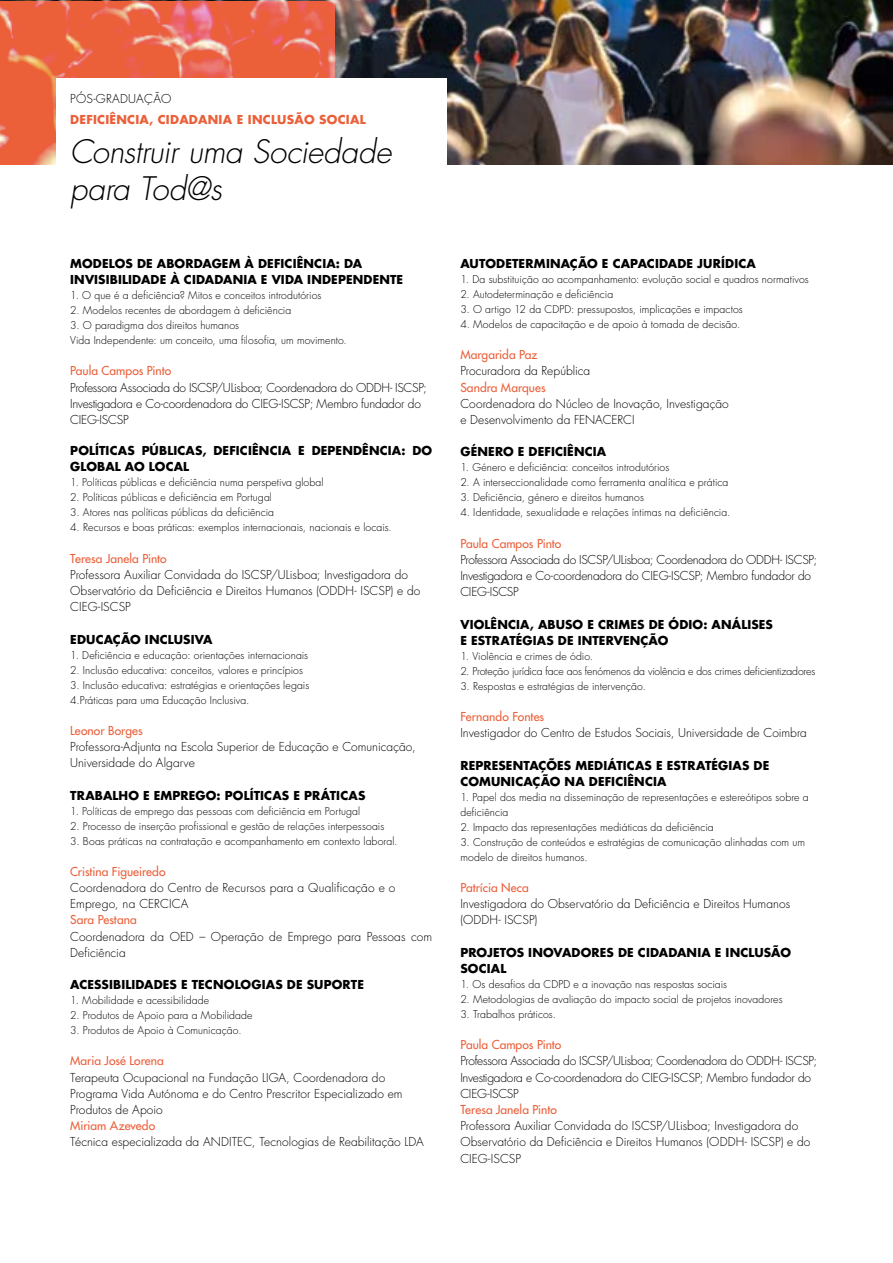
<style>
.page{position:relative;width:893px;height:1263px;background:#fff}
.page>*{position:absolute;margin:0;border:0;box-sizing:border-box;transform-origin:0 0}
.t1{font:italic 300 31.5px/37.5px "Futura Std";letter-spacing:-.015em;color:#000}
.t2{font:300 12px/16.2px "Futura Std";color:#000}
.t3{font:700 12px/16.2px "Futura Std";letter-spacing:.015em;color:#000}
.t4{font:300 12px/16.2px "Futura Std";letter-spacing:-.02em;color:#000}
.t5{font:500 12px "Futura Std";letter-spacing:.005em;color:#eb5f39}
.t6{font:700 12px "Futura Std";letter-spacing:.02em;color:#eb5f39}
.t7{font:300 12px "Futura Std";letter-spacing:.02em;color:#000}
.t8{font:300 10.5px/15px "Futura Std";letter-spacing:.005em;color:#000}
</style>
<div class="page">
<img style="left:0;top:0;width:893px;height:165px">
<svg style="left:1px;top:1px;width:334px;height:164px;background:#eb694b"></svg>
<div style="left:56px;top:79px;width:391px;height:141px;background:#fff"></div>
<p class="t7" style="left:70px;top:92px;width:103px">PÓS-GRADUAÇÃO</p>
<p class="t6" style="left:70px;top:111px;width:297px">DEFICIÊNCIA, CIDADANIA E INCLUSÃO SOCIAL</p>
<h1 class="t1" style="left:70px;top:134px;width:323px">Construir uma Sociedade para Tod@s</h1>
<p class="t3" style="left:70px;top:255px;width:334px">MODELOS DE ABORDAGEM À DEFICIÊNCIA: DA<br>INVISIBILIDADE À CIDADANIA E VIDA INDEPENDENTE</p>
<p class="t8" style="left:70px;top:288px;width:253px">1. O que é a deficiência? Mitos e conceitos introdutórios</p>
<p class="t8" style="left:70px;top:303px;width:223px">2. Modelos recentes de abordagem à deficiência</p>
<p class="t8" style="left:70px;top:318px;width:278px">3. O paradigma dos direitos humanos<br>Vida Independente: um conceito, uma filosofia, um movimento.</p>
<p class="t5" style="left:70px;top:363px;width:103px">Paula Campos Pinto</p>
<p class="t4" style="left:70px;top:379px;width:358px">Professora Associada do ISCSP/ULisboa; Coordenadora do ODDH- ISCSP;<br>Investigadora e Co-coordenadora do CIEG-ISCSP; Membro fundador do<br>CIEG-ISCSP</p>
<p class="t3" style="left:70px;top:442px;width:363px">POLÍTICAS PÚBLICAS, DEFICIÊNCIA E DEPENDÊNCIA: DO<br>GLOBAL AO LOCAL</p>
<p class="t8" style="left:70px;top:475px;width:255px">1. Políticas públicas e deficiência numa perspetiva global</p>
<p class="t8" style="left:70px;top:490px;width:203px">2. Políticas públicas e deficiência em Portugal</p>
<p class="t8" style="left:70px;top:505px;width:205px">3. Atores nas políticas públicas da deficiência</p>
<p class="t8" style="left:70px;top:520px;width:323px">4. Recursos e boas práticas: exemplos internacionais, nacionais e locais.</p>
<p class="t5" style="left:70px;top:551px;width:98px">Teresa Janela Pinto</p>
<p class="t2" style="left:70px;top:567px;width:352px">Professora Auxiliar Convidada do ISCSP/ULisboa; Investigadora do<br>Observatório da Deficiência e Direitos Humanos (ODDH- ISCSP) e do<br>CIEG-ISCSP</p>
<p class="t3" style="left:70px;top:631px;width:144px">EDUCAÇÃO INCLUSIVA</p>
<p class="t8" style="left:70px;top:648px;width:239px">1. Deficiência e educação: orientações internacionais</p>
<p class="t8" style="left:70px;top:663px;width:234px">2. Inclusão educativa: conceitos, valores e princípios</p>
<p class="t8" style="left:70px;top:678px;width:241px">3. Inclusão educativa: estratégias e orientações legais<br>4.Práticas para uma Educação Inclusiva.</p>
<p class="t5" style="left:70px;top:723px;width:74px">Leonor Borges</p>
<p class="t2" style="left:70px;top:739px;width:347px">Professora-Adjunta na Escola Superior de Educação e Comunicação,<br>Universidade do Algarve</p>
<p class="t3" style="left:70px;top:787px;width:297px">TRABALHO E EMPREGO: POLÍTICAS E PRÁTICAS</p>
<p class="t8" style="left:70px;top:804px;width:291px">1. Políticas de emprego das pessoas com deficiência em Portugal</p>
<p class="t8" style="left:70px;top:819px;width:316px">2. Processo de inserção profissional e gestão de relações interpessoais</p>
<p class="t8" style="left:70px;top:834px;width:329px">3. Boas práticas na contratação e acompanhamento em contexto laboral.</p>
<p class="t5" style="left:70px;top:864px;width:97px">Cristina Figueiredo</p>
<p class="t2" style="left:70px;top:880px;width:327px">Coordenadora do Centro de Recursos para a Qualificação e o<br>Emprego, na CERCICA</p>
<p class="t5" style="left:70px;top:912px;width:68px">Sara Pestana</p>
<p class="t2" style="left:70px;top:928px;width:363px">Coordenadora da OED – Operação de Emprego para Pessoas com<br>Deficiência</p>
<p class="t3" style="left:70px;top:976px;width:295px">ACESSIBILIDADES E TECNOLOGIAS DE SUPORTE</p>
<p class="t8" style="left:70px;top:993px;width:141px">1. Mobilidade e acessibilidade</p>
<p class="t8" style="left:70px;top:1008px;width:184px">2. Produtos de Apoio para a Mobilidade</p>
<p class="t8" style="left:70px;top:1023px;width:173px">3. Produtos de Apoio à Comunicação.</p>
<p class="t5" style="left:70px;top:1053px;width:95px">Maria José Lorena</p>
<p class="t2" style="left:70px;top:1069px;width:334px">Terapeuta Ocupacional na Fundação LIGA, Coordenadora do<br>Programa Vida Autónoma e do Centro Prescritor Especializado em<br>Produtos de Apoio</p>
<p class="t5" style="left:70px;top:1118px;width:86px">Miriam Azevedo</p>
<p class="t2" style="left:70px;top:1134px;width:355px">Técnica especializada da ANDITEC, Tecnologias de Reabilitação LDA</p>
<p class="t3" style="left:460px;top:255px;width:297px">AUTODETERMINAÇÃO E CAPACIDADE JURÍDICA</p>
<p class="t8" style="left:460px;top:272px;width:350px">1. Da substituição ao acompanhamento: evolução social e quadros normativos</p>
<p class="t8" style="left:460px;top:287px;width:154px">2. Autodeterminação e deficiência</p>
<p class="t8" style="left:460px;top:302px;width:284px">3. O artigo 12 da CDPD: pressupostos, implicações e impactos</p>
<p class="t8" style="left:460px;top:317px;width:281px">4. Modelos de capacitação e de apoio à tomada de decisão.</p>
<p class="t5" style="left:460px;top:347px;width:79px">Margarida Paz</p>
<p class="t2" style="left:460px;top:363px;width:131px">Procuradora da República</p>
<p class="t5" style="left:460px;top:380px;width:87px">Sandra Marques</p>
<p class="t2" style="left:460px;top:396px;width:270px">Coordenadora do Núcleo de Inovação, Investigação e Desenvolvimento da FENACERCI</p>
<p class="t3" style="left:460px;top:444px;width:147px">GÉNERO E DEFICIÊNCIA</p>
<p class="t8" style="left:460px;top:460px;width:211px">1. Género e deficiência: conceitos introdutórios</p>
<p class="t8" style="left:460px;top:475px;width:270px">2. A interseccionalidade como ferramenta analítica e prática</p>
<p class="t8" style="left:460px;top:490px;width:185px">3. Deficiência, género e direitos humanos</p>
<p class="t8" style="left:460px;top:505px;width:271px">4. Identidade, sexualidade e relações íntimas na deficiência.</p>
<p class="t5" style="left:460px;top:536px;width:103px">Paula Campos Pinto</p>
<p class="t4" style="left:460px;top:552px;width:358px">Professora Associada do ISCSP/ULisboa; Coordenadora do ODDH- ISCSP;<br>Investigadora e Co-coordenadora do CIEG-ISCSP; Membro fundador do<br>CIEG-ISCSP</p>
<p class="t3" style="left:460px;top:616px;width:314px">VIOLÊNCIA, ABUSO E CRIMES DE ÓDIO: ANÁLISES<br>E ESTRATÉGIAS DE INTERVENÇÃO</p>
<p class="t8" style="left:460px;top:649px;width:134px">1. Violência e crimes de ódio.</p>
<p class="t8" style="left:460px;top:664px;width:357px">2. Proteção jurídica face aos fenómenos da violência e dos crimes deficientizadores</p>
<p class="t8" style="left:460px;top:679px;width:187px">3. Respostas e estratégias de intervenção.</p>
<p class="t5" style="left:460px;top:709px;width:85px">Fernando Fontes</p>
<p class="t2" style="left:460px;top:725px;width:348px">Investigador do Centro de Estudos Sociais, Universidade de Coimbra</p>
<p class="t3" style="left:460px;top:757px;width:310px">REPRESENTAÇÕES MEDIÁTICAS E ESTRATÉGIAS DE<br>COMUNICAÇÃO NA DEFICIÊNCIA</p>
<p class="t8" style="left:460px;top:790px;width:350px">1. Papel dos media na disseminação de representações e estereótipos sobre a deficiência</p>
<p class="t8" style="left:460px;top:820px;width:255px">2. Impacto das representações mediáticas da deficiência</p>
<p class="t8" style="left:460px;top:835px;width:346px">3. Construção de conteúdos e estratégias de comunicação alinhadas com um modelo de direitos humanos.</p>
<p class="t5" style="left:460px;top:880px;width:70px">Patrícia Neca</p>
<p class="t2" style="left:460px;top:896px;width:331px">Investigadora do Observatório da Deficiência e Direitos Humanos (ODDH- ISCSP)</p>
<p class="t3" style="left:460px;top:944px;width:332px">PROJETOS INOVADORES DE CIDADANIA E INCLUSÃO<br>SOCIAL</p>
<p class="t8" style="left:460px;top:977px;width:268px">1. Os desafios da CDPD e a inovação nas respostas sociais</p>
<p class="t8" style="left:460px;top:992px;width:324px">2. Metodologias de avaliação do impacto social de projetos inovadores</p>
<p class="t8" style="left:460px;top:1007px;width:97px">3. Trabalhos práticos.</p>
<p class="t5" style="left:460px;top:1037px;width:103px">Paula Campos Pinto</p>
<p class="t4" style="left:460px;top:1053px;width:358px">Professora Associada do ISCSP/ULisboa; Coordenadora do ODDH- ISCSP;<br>Investigadora e Co-coordenadora do CIEG-ISCSP; Membro fundador do<br>CIEG-ISCSP</p>
<p class="t5" style="left:460px;top:1102px;width:98px">Teresa Janela Pinto</p>
<p class="t2" style="left:460px;top:1118px;width:352px">Professora Auxiliar Convidada do ISCSP/ULisboa; Investigadora do<br>Observatório da Deficiência e Direitos Humanos (ODDH- ISCSP) e do<br>CIEG-ISCSP</p>
</div>
